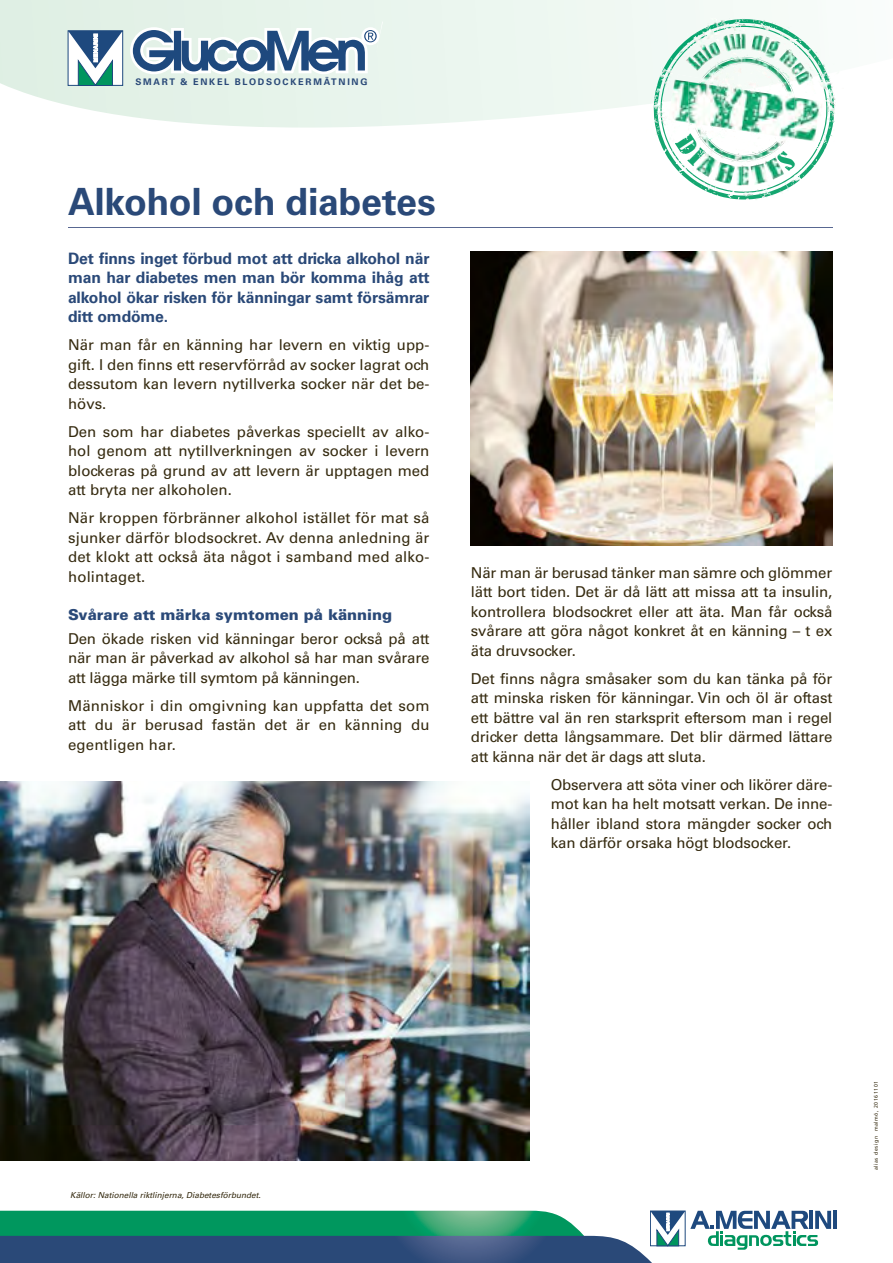
<style>
.page{position:relative;width:893px;height:1263px;background:#fff}
.page>*{position:absolute;margin:0;border:0;box-sizing:border-box;transform-origin:0 0}
.t1{font:700 37.5px "Univers";letter-spacing:-.01em;color:#2a4978}
.t2{font:700 15.75px/19.5px "Univers";letter-spacing:-.01em;color:#2a4978;text-align:justify}
.t3{font:15px/19.5px "Univers";letter-spacing:-.01em;color:#352a0f;text-align:justify}
.t4{font:900 15px "Univers";color:#2a4978}
.t5{font:700 9.15px "Univers";letter-spacing:.19em;color:#2a4978}
.t6{font:italic 8.25px "Univers";color:#352a0f}
.t7{font:5.25px "Frutiger";letter-spacing:.1em;color:#352a0f}
</style>
<div class="page">
<hr style="left:833px;top:1211px;width:3px;height:18px;background:#1e497e">
<svg style="left:0;top:1211px;width:831px;height:52px"></svg>
<img style="left:0;top:781px;width:529px;height:380px">
<svg style="left:0;top:0;width:745px;height:128px"></svg>
<svg style="left:130px;top:22px;width:253px;height:52px"></svg>
<svg style="left:68px;top:31px;width:55px;height:55px"></svg>
<hr style="left:68px;top:227px;width:764px;height:1px;background:#586791">
<img style="left:471px;top:252px;width:361px;height:293px">
<img style="left:710px;top:17px;width:28px;height:2px">
<svg style="left:651px;top:19px;width:183px;height:181px"></svg>
<p class="t5" style="left:135px;top:77px;width:234px">SMART &amp; ENKEL BLODSOCKERMÄTNING</p>
<h1 class="t1" style="left:68px;top:180px;width:369px">Alkohol och diabetes</h1>
<p class="t2" style="left:68px;top:249px;width:363px">Det finns inget förbud mot att dricka alkohol när man har diabetes men man bör komma ihåg att alkohol ökar risken för känningar samt försämrar ditt omdöme.</p>
<p class="t3" style="left:68px;top:335px;width:363px">När man får en känning har levern en viktig upp&shy;gift. I den finns ett reservförråd av socker lagrat och dessutom kan levern nytillverka socker när det be&shy;hövs.</p>
<p class="t3" style="left:68px;top:422px;width:363px">Den som har diabetes påverkas speciellt av alko&shy;hol genom att nytillverkningen av socker i levern blockeras på grund av att levern är upptagen med att bryta ner alkoholen.</p>
<p class="t3" style="left:68px;top:508px;width:363px">När kroppen förbränner alkohol istället för mat så sjunker därför blodsockret. Av denna anledning är det klokt att också äta något i samband med alko&shy;holintaget.</p>
<p class="t4" style="left:68px;top:605px;width:326px">Svårare att märka symtomen på känning</p>
<p class="t3" style="left:68px;top:629px;width:363px">Den ökade risken vid känningar beror också på att när man är påverkad av alkohol så har man svårare att lägga märke till symtom på känningen.</p>
<p class="t3" style="left:68px;top:696px;width:363px">Människor i din omgivning kan uppfatta det som att du är berusad fastän det är en känning du egentligen har.</p>
<p class="t3" style="left:471px;top:563px;width:363px">När man är berusad tänker man sämre och glömmer lätt bort tiden. Det är då lätt att missa att ta insulin, kontrollera blodsockret eller att äta. Man får också svårare att göra något konkret åt en känning – t ex äta druvsocker.</p>
<p class="t3" style="left:471px;top:669px;width:363px">Det finns några småsaker som du kan tänka på för att minska risken för känningar. Vin och öl är oftast ett bättre val än ren starksprit eftersom man i regel dricker detta långsammare. Det blir därmed lättare att känna när det är dags att sluta.</p>
<p class="t3" style="left:551px;top:775px;width:283px">Observera att söta viner och likörer däre&shy;mot kan ha helt motsatt verkan. De inne&shy;håller ibland stora mängder socker och kan därför orsaka högt blodsocker.</p>
<p class="t6" style="left:70px;top:1190px;width:192px">Källor: Nationella riktlinjerna, Diabetesförbundet.</p>
<p class="t7" style="left:873px;top:1170px;width:91px;rotate:-90deg">alias design malmö, 20161101</p>
</div>
